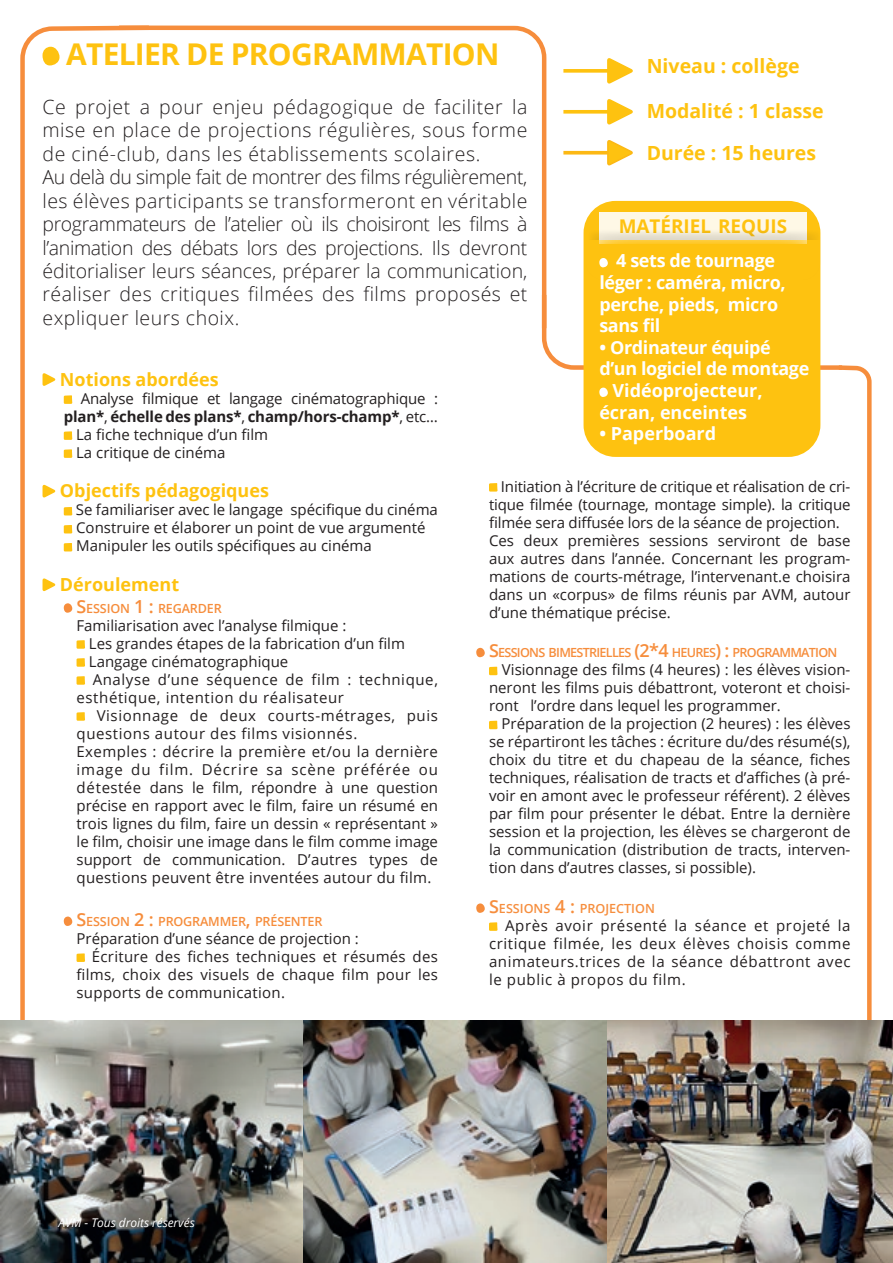
<style>
.page{position:relative;width:893px;height:1263px;background:#fff}
.page>*{position:absolute;margin:0;border:0;box-sizing:border-box;transform-origin:0 0}
.t1{font:700 30px "Open Sans";letter-spacing:-.025em;color:#fec210}
.t2{font:300 19.5px/23.4px "Open Sans";letter-spacing:.025em;color:#231f20}
.t3{font:700 19.5px/41.1px "Open Sans";color:#fec210}
.t4{font:700 18.9px "Open Sans";color:#fec210}
.t5{font:700 18px/21.6px "Open Sans";letter-spacing:-.02em;color:#fff}
.t6{font:700 18px "Open Sans";color:#fec210}
.t7{font:700 18px "Open Sans";color:#fff}
.t8{font:15px/18px "Open Sans";color:#231f20;text-align:justify}
.t9{font:15px "Open Sans";letter-spacing:.02em;color:#231f20}
.t10{font:15px "Open Sans";letter-spacing:.04em;color:#231f20}
.t11{font:700 15px "Open Sans";letter-spacing:-.01em;color:#231f20}
.t12{font:15px "Open Sans";letter-spacing:.03em;color:#231f20}
.t13{font:15px "Open Sans";letter-spacing:.06em;color:#231f20}
.t14{font:600 12.6px "Open Sans";letter-spacing:-.015em;color:#f68d3c}
.t15{font:600 12.6px "Open Sans";letter-spacing:-.055em;color:#f68d3c}
.t16{font:600 12.6px "Open Sans";color:#f68e3e}
.t17{font:italic 12px "Open Sans";letter-spacing:-.005em;color:#fff}
.s1{font-weight:400}
.s2{font-size:18px}
</style>
<div class="page">
<svg style="left:541px;top:290px;width:331px;height:730px"></svg>
<svg style="left:20px;top:25px;width:95px;height:995px"></svg>
<img style="left:1px;top:1020px;width:892px;height:243px">
<svg style="left:43px;top:47px;width:17px;height:18px"></svg>
<svg style="left:563px;top:69px;width:43px;height:4px"></svg>
<svg style="left:606px;top:58px;width:27px;height:26px"></svg>
<svg style="left:563px;top:110px;width:43px;height:4px"></svg>
<svg style="left:606px;top:99px;width:27px;height:26px"></svg>
<svg style="left:563px;top:151px;width:43px;height:4px"></svg>
<svg style="left:606px;top:140px;width:27px;height:26px"></svg>
<div style="left:586px;top:203px;width:232px;height:252px;background:#fec210;border-radius:30px"></div>
<div style="left:583px;top:201px;width:237px;height:256px;border:4px solid #fec210;border-radius:30px"></div>
<div style="left:599px;top:212px;width:208px;height:32px;background:#fef8e6"></div>
<div style="left:586px;top:227px;width:234px;height:53px;background:#231f20;opacity:.2"></div>
<div style="left:586px;top:240px;width:234px;height:40px;background:#fec210"></div>
<div style="left:599px;top:258px;width:9px;height:9px;background:#fff;border-radius:4px"></div>
<div style="left:599px;top:388px;width:9px;height:9px;background:#fff;border-radius:4px"></div>
<svg style="left:43px;top:373px;width:13px;height:13px"></svg>
<svg style="left:64px;top:395px;width:8px;height:9px"></svg>
<svg style="left:64px;top:431px;width:8px;height:9px"></svg>
<svg style="left:64px;top:449px;width:8px;height:9px"></svg>
<svg style="left:43px;top:484px;width:13px;height:14px"></svg>
<svg style="left:64px;top:507px;width:8px;height:8px"></svg>
<svg style="left:64px;top:525px;width:8px;height:8px"></svg>
<svg style="left:64px;top:543px;width:8px;height:8px"></svg>
<svg style="left:43px;top:578px;width:13px;height:13px"></svg>
<div style="left:64px;top:603px;width:8px;height:10px;background:#f68d3c;border-radius:4px"></div>
<svg style="left:77px;top:640px;width:8px;height:9px"></svg>
<svg style="left:77px;top:658px;width:8px;height:9px"></svg>
<svg style="left:77px;top:676px;width:8px;height:9px"></svg>
<svg style="left:77px;top:712px;width:8px;height:9px"></svg>
<div style="left:64px;top:916px;width:8px;height:10px;background:#f68d3c;border-radius:4px"></div>
<svg style="left:77px;top:953px;width:8px;height:9px"></svg>
<svg style="left:489px;top:483px;width:8px;height:9px"></svg>
<div style="left:476px;top:648px;width:9px;height:9px;background:#f68d3c;border-radius:4px"></div>
<svg style="left:489px;top:667px;width:8px;height:8px"></svg>
<svg style="left:489px;top:721px;width:8px;height:8px"></svg>
<div style="left:476px;top:903px;width:9px;height:10px;background:#f68d3c;border-radius:4px"></div>
<svg style="left:489px;top:922px;width:8px;height:9px"></svg>
<svg style="left:115px;top:25px;width:434px;height:308px"></svg>
<h1 class="t1" style="left:66px;top:33px;width:435px">ATELIER DE PROGRAMMATION</h1>
<p class="t2" style="left:43px;top:95px;width:486px">Ce projet a pour enjeu pédagogique de faciliter la mise en place de projections régulières, sous forme de ciné-club, dans les établissements scolaires.<br>Au delà du simple fait de montrer des films régulièrement, les élèves participants se transformeront en véritable programmateurs de l’atelier où ils choisiront les films à l’animation des débats lors des projections. Ils devront éditorialiser leurs séances, préparer la communication, réaliser des critiques filmées des films proposés et expliquer leurs choix.</p>
<h2 class="t3" style="left:647px;top:45px;width:154px">Niveau : collège</h2>
<h2 class="t3" style="left:647px;top:90px;width:179px">Modalité : 1 classe<br>Durée : 15 heures</h2>
<p class="t4" style="left:619px;top:213px;width:170px">MATÉRIEL REQUIS</p>
<p class="t5" style="left:599px;top:250px;width:188px;text-indent:17px">4 sets de tournage léger : caméra, micro, perche, pieds, micro sans fil</p>
<p class="t5" style="left:599px;top:336px;width:173px">• Ordinateur équipé</p>
<p class="t5" style="left:599px;top:358px;width:212px">d’un logiciel de montage</p>
<p class="t7" style="left:612px;top:378px;width:152px">Vidéoprojecteur,</p>
<p class="t7" style="left:599px;top:399px;width:149px">écran, enceintes</p>
<p class="t7" style="left:599px;top:421px;width:118px">• Paperboard</p>
<p class="t6" style="left:60px;top:367px;width:160px">Notions abordées</p>
<p class="t8" style="left:81px;top:389px;width:359px">Analyse filmique et langage cinématographique :</p>
<p class="t11" style="left:64px;top:406px;width:376px">plan*<span class="s1">,</span> échelle des plans*<span class="s1">,</span> champ/hors-champ*<span class="s1">, etc…</span></p>
<p class="t8" style="left:76px;top:425px;width:194px">La fiche technique d’un film</p>
<p class="t8" style="left:76px;top:443px;width:151px">La critique de cinéma</p>
<p class="t6" style="left:60px;top:478px;width:211px">Objectifs pédagogiques</p>
<p class="t8" style="left:76px;top:501px;width:364px;text-align:left">Se familiariser avec le langage spécifique du cinéma<br>Construire et élaborer un point de vue argumenté<br>Manipuler les outils spécifiques au cinéma</p>
<p class="t6" style="left:60px;top:572px;width:121px">Déroulement</p>
<p class="t14" style="left:77px;top:599px;width:147px"><span class="s2">S</span>ESSION <span class="s2">1 :</span> REGARDER</p>
<p class="t8" style="left:77px;top:616px;width:271px">Familiarisation avec l’analyse filmique :</p>
<p class="t8" style="left:89px;top:634px;width:318px">Les grandes étapes de la fabrication d’un film</p>
<p class="t8" style="left:89px;top:652px;width:201px">Langage cinématographique</p>
<p class="t10" style="left:93px;top:669px;width:347px">Analyse d’une séquence de film : technique,</p>
<p class="t10" style="left:77px;top:687px;width:269px">esthétique, intention du réalisateur</p>
<p class="t10" style="left:97px;top:705px;width:343px">Visionnage de deux courts-métrages, puis</p>
<p class="t10" style="left:77px;top:723px;width:282px">questions autour des films visionnés.</p>
<p class="t12" style="left:77px;top:741px;width:363px">Exemples : décrire la première et/ou la dernière</p>
<p class="t13" style="left:77px;top:759px;width:363px">image du film. Décrire sa scène préférée ou</p>
<p class="t8" style="left:77px;top:778px;width:363px">détestée dans le film, répondre à une question</p>
<p class="t8" style="left:77px;top:796px;width:363px">précise en rapport avec le film, faire un résumé en</p>
<p class="t8" style="left:77px;top:814px;width:363px">trois lignes du film, faire un dessin « représentant »</p>
<p class="t8" style="left:77px;top:832px;width:363px">le film, choisir une image dans le film comme image</p>
<p class="t8" style="left:77px;top:850px;width:363px">support de communication. D’autres types de</p>
<p class="t9" style="left:77px;top:867px;width:356px">questions peuvent être inventées autour du film.</p>
<p class="t14" style="left:77px;top:913px;width:247px"><span class="s2">S</span>ESSION <span class="s2">2 :</span> PROGRAMMER<span class="s2">,</span> PRÉSENTER</p>
<p class="t8" style="left:77px;top:929px;width:284px">Préparation d’une séance de projection :</p>
<p class="t9" style="left:92px;top:946px;width:348px">Écriture des fiches techniques et résumés des</p>
<p class="t9" style="left:77px;top:964px;width:363px">films, choix des visuels de chaque film pour les</p>
<p class="t9" style="left:77px;top:982px;width:210px">supports de communication.</p>
<p class="t8" style="left:489px;top:477px;width:363px;text-align:left;text-indent:12px">Initiation à l’écriture de critique et réalisation de cri&shy;tique filmée (tournage, montage simple). la critique filmée sera diffusée lors de la séance de projection.<br>Ces deux premières sessions serviront de base aux autres dans l’année. Concernant les program&shy;mations de courts-métrage, l’intervenant.e choisira dans un «corpus» de films réunis par AVM, autour d’une thématique précise.</p>
<p class="t15" style="left:489px;top:644px;width:350px"><span class="s2">S</span>ESSIONS BIMESTRIELLES <span class="s2">(2*4</span> HEURES<span class="s2">) :</span> PROGRAMMATION</p>
<p class="t8" style="left:489px;top:660px;width:363px;text-indent:13px">Visionnage des films (4 heures) : les élèves vision&shy;neront les films puis débattront, voteront et choisi&shy;ront l’ordre dans lequel les programmer.</p>
<p class="t8" style="left:489px;top:714px;width:363px;text-indent:13px">Préparation de la projection (2 heures) : les élèves se répartiront les tâches : écriture du/des résumé(s), choix du titre et du chapeau de la séance, fiches techniques, réalisation de tracts et d’affiches (à pré&shy;voir en amont avec le professeur référent). 2 élèves par film pour présenter le débat. Entre la dernière session et la projection, les élèves se chargeront de la communication (distribution de tracts, interven&shy;tion dans d’autres classes, si possible).</p>
<p class="t16" style="left:489px;top:900px;width:167px"><span class="s2">S</span>ESSIONS <span class="s2">4 :</span> PROJECTION</p>
<p class="t8" style="left:489px;top:916px;width:363px;text-indent:16px">Après avoir présenté la séance et projeté la critique filmée, les deux élèves choisis comme animateurs.trices de la séance débattront avec le public à propos du film.</p>
<p class="t17" style="left:58px;top:1214px;width:138px">AVM - Tous droits réservés</p>
</div>
